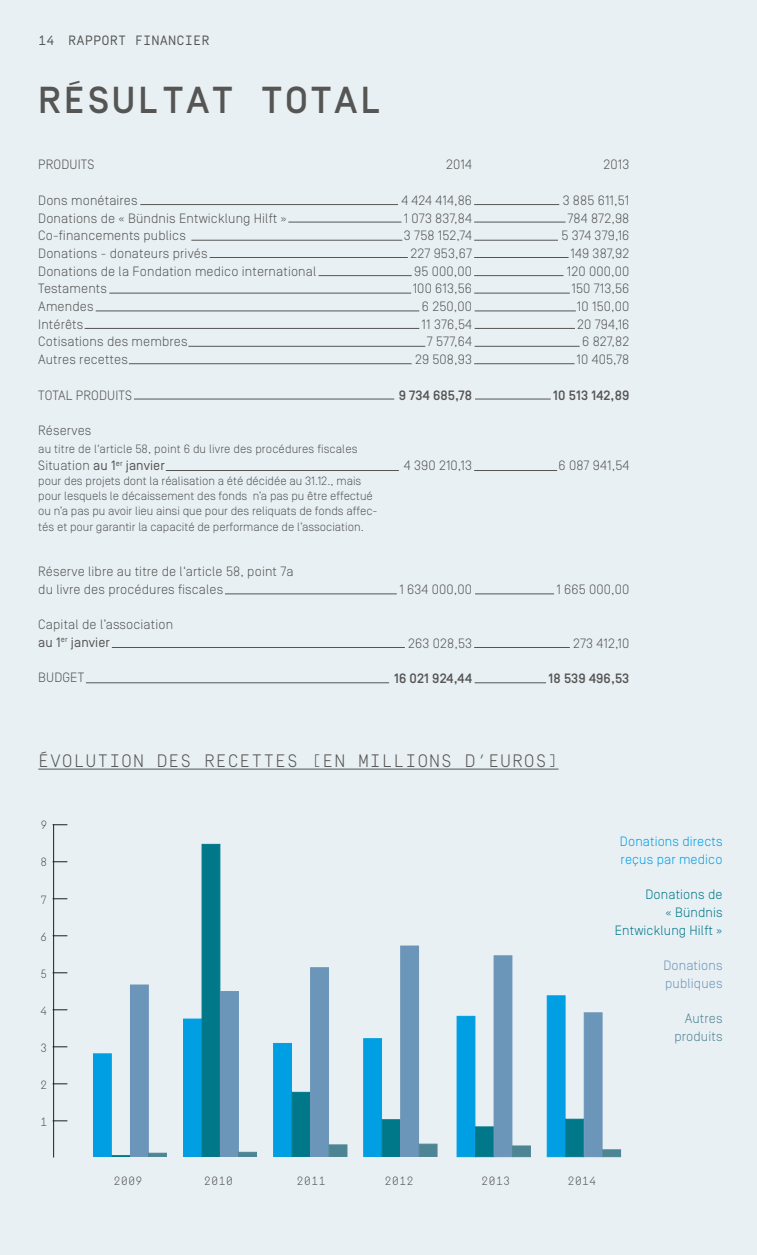
<style>
.page{position:relative;width:757px;height:1255px;background:#fff}
.page>*{position:absolute;margin:0;border:0;box-sizing:border-box;transform-origin:0 0}
.t1{font:500 37.5px "Simplon BP Mono";letter-spacing:.05em;color:#555554}
.t2{font:300 18px "Simplon BP Mono";letter-spacing:.05em;color:#555554}
.t3{font:300 13.5px/17.7px "Simplon BP";letter-spacing:.01em;color:#555554}
.t4{font:500 13.5px "Simplon BP";letter-spacing:.01em;color:#555554}
.t5{font:300 13.5px/17.7px "Simplon BP";letter-spacing:.01em;color:#00788a;text-align:right}
.t6{font:13.5px "Simplon BP Regular";letter-spacing:.01em;color:#555554}
.t7{font:300 13.5px/17.7px "Simplon BP";letter-spacing:.01em;color:#009fe3}
.t8{font:300 13.5px/17.7px "Simplon BP";letter-spacing:.01em;color:#6b95b9}
.t9{font:13.5px "Simplon BP Mono";letter-spacing:.01em;color:#555554}
.t10{font:300 13.5px/17.7px "Simplon BP";letter-spacing:.01em;color:#4e8594;text-align:right}
.t11{font:300 12px/15px "Simplon BP";color:#555554}
.t12{font:300 12px "Simplon BP Mono";color:#555554}
.s1{font-family:"Simplon BP";font-weight:300}
</style>
<div class="page">
<div style="left:0;top:0;width:757px;height:1254px;background:#e9f0f4"></div>
<hr style="left:38px;top:768px;width:520px;height:1px;background:#555554">
<hr style="left:140px;top:204px;width:258px;height:1px;background:#555554">
<hr style="left:474px;top:204px;width:85px;height:1px;background:#555554">
<hr style="left:288px;top:222px;width:113px;height:1px;background:#555554">
<hr style="left:474px;top:222px;width:92px;height:1px;background:#555554">
<hr style="left:191px;top:240px;width:211px;height:1px;background:#555554">
<hr style="left:474px;top:240px;width:84px;height:1px;background:#555554">
<hr style="left:210px;top:257px;width:198px;height:1px;background:#555554">
<hr style="left:474px;top:257px;width:94px;height:1px;background:#555554">
<hr style="left:318px;top:275px;width:94px;height:1px;background:#555554">
<hr style="left:474px;top:275px;width:89px;height:1px;background:#555554">
<hr style="left:109px;top:293px;width:302px;height:1px;background:#555554">
<hr style="left:474px;top:293px;width:96px;height:1px;background:#555554">
<hr style="left:96px;top:310px;width:323px;height:1px;background:#555554">
<hr style="left:475px;top:310px;width:101px;height:1px;background:#555554">
<hr style="left:85px;top:328px;width:334px;height:1px;background:#555554">
<hr style="left:475px;top:328px;width:100px;height:1px;background:#555554">
<hr style="left:188px;top:346px;width:237px;height:1px;background:#555554">
<hr style="left:475px;top:346px;width:105px;height:1px;background:#555554">
<hr style="left:129px;top:363px;width:283px;height:1px;background:#555554">
<hr style="left:474px;top:363px;width:100px;height:1px;background:#555554">
<hr style="left:134px;top:398px;width:260px;height:1px;background:#555554">
<hr style="left:475px;top:398px;width:76px;height:1px;background:#555554">
<hr style="left:166px;top:470px;width:233px;height:1px;background:#555554">
<hr style="left:474px;top:470px;width:83px;height:1px;background:#555554">
<hr style="left:225px;top:593px;width:172px;height:1px;background:#555554">
<hr style="left:475px;top:593px;width:79px;height:1px;background:#555554">
<hr style="left:112px;top:647px;width:293px;height:1px;background:#555554">
<hr style="left:474px;top:647px;width:96px;height:1px;background:#555554">
<hr style="left:86px;top:682px;width:303px;height:1px;background:#555554">
<hr style="left:475px;top:682px;width:71px;height:1px;background:#555554">
<hr style="left:53px;top:824px;width:1px;height:333px;background:#1d1d1b">
<svg style="left:54px;top:1120px;width:13px;height:1px"></svg>
<svg style="left:54px;top:1083px;width:13px;height:1px"></svg>
<svg style="left:54px;top:1046px;width:13px;height:1px"></svg>
<svg style="left:54px;top:1009px;width:13px;height:1px"></svg>
<svg style="left:54px;top:972px;width:13px;height:1px"></svg>
<svg style="left:54px;top:935px;width:13px;height:1px"></svg>
<svg style="left:54px;top:898px;width:13px;height:1px"></svg>
<svg style="left:54px;top:861px;width:13px;height:1px"></svg>
<svg style="left:53px;top:824px;width:14px;height:1px"></svg>
<div style="left:93px;top:1053px;width:19px;height:103px;background:#009fe3;border:1px solid #009fe3"></div>
<svg style="left:112px;top:1155px;width:18px;height:1px"></svg>
<div style="left:130px;top:984px;width:19px;height:172px;background:#6b95b9;border:1px solid #6b95b9"></div>
<svg style="left:148px;top:1152px;width:19px;height:4px"></svg>
<div style="left:183px;top:1018px;width:19px;height:138px;background:#009fe3;border:1px solid #009fe3"></div>
<div style="left:202px;top:844px;width:18px;height:312px;background:#00788a"></div>
<div style="left:220px;top:991px;width:19px;height:165px;background:#6b95b9"></div>
<svg style="left:238px;top:1151px;width:19px;height:5px"></svg>
<div style="left:273px;top:1043px;width:19px;height:113px;background:#009fe3;border:1px solid #009fe3"></div>
<div style="left:292px;top:1091px;width:18px;height:65px;background:#00788a;border:1px solid #00788a"></div>
<div style="left:310px;top:967px;width:19px;height:189px;background:#6b95b9"></div>
<div style="left:329px;top:1144px;width:18px;height:12px;background:#4e8594;border:1px solid #4e8594"></div>
<div style="left:363px;top:1038px;width:19px;height:118px;background:#009fe3;border:1px solid #009fe3"></div>
<div style="left:382px;top:1119px;width:18px;height:37px;background:#00788a;border:1px solid #00788a"></div>
<div style="left:400px;top:945px;width:19px;height:211px;background:#6b95b9;border:1px solid #6b95b9"></div>
<div style="left:419px;top:1143px;width:18px;height:13px;background:#4e8594;border:1px solid #4e8594"></div>
<div style="left:457px;top:1015px;width:18px;height:141px;background:#009fe3"></div>
<div style="left:475px;top:1126px;width:19px;height:30px;background:#00788a;border:1px solid #00788a"></div>
<div style="left:494px;top:955px;width:18px;height:201px;background:#6b95b9"></div>
<div style="left:512px;top:1145px;width:19px;height:11px;background:#4e8594;border:1px solid #4e8594"></div>
<div style="left:547px;top:995px;width:18px;height:161px;background:#009fe3;border:1px solid #009fe3"></div>
<div style="left:565px;top:1118px;width:19px;height:38px;background:#00788a;border:1px solid #00788a"></div>
<div style="left:584px;top:1012px;width:18px;height:144px;background:#6b95b9"></div>
<div style="left:602px;top:1149px;width:19px;height:7px;background:#4e8594;border:1px solid #4e8594"></div>
<p class="t9" style="left:38px;top:32px;width:173px">14 RAPPORT FINANCIER</p>
<h1 class="t1" style="left:38px;top:76px;width:345px">RéSULTAt TOTAL</h1>
<p class="t3" style="left:38px;top:156px;width:58px">PRODUITS</p>
<p class="t3" style="left:38px;top:191px;width:280px">Dons monétaires<br>Donations de « Bündnis Entwicklung Hilft »<br>Co-financements publics<br>Donations - donateurs privés<br>Donations de la Fondation medico international<br>Testaments<br>Amendes<br>Intérêts<br>Cotisations des membres<br>Autres recettes</p>
<p class="t3" style="left:38px;top:386px;width:95px">TOTAL PRODUITS</p>
<p class="t3" style="left:38px;top:421px;width:55px">Réserves</p>
<p class="t11" style="left:38px;top:441px;width:321px">au titre de l‘article 58, point 6 du livre des procédures fiscales</p>
<p class="t6" style="left:38px;top:458px;width:128px"><span class="s1">Situation</span> au 1<sup>er</sup> janvier</p>
<p class="t11" style="left:38px;top:473px;width:341px">pour des projets dont la réalisation a été décidée au 31.12., mais pour lesquels le décaissement des fonds n’a pas pu être effectué ou n’a pas pu avoir lieu ainsi que pour des reliquats de fonds affec&shy;tés et pour garantir la capacité de performance de l’association.</p>
<p class="t3" style="left:38px;top:562px;width:257px">Réserve libre au titre de l‘article 58, point 7a du livre des procédures fiscales</p>
<p class="t3" style="left:38px;top:615px;width:136px">Capital de l’association</p>
<p class="t6" style="left:38px;top:634px;width:73px">au 1<sup>er</sup> janvier</p>
<p class="t3" style="left:38px;top:668px;width:9px">budget</p>
<p class="t3" style="left:446px;top:156px;width:27px">2014</p>
<p class="t3" style="left:401px;top:191px;width:72px;text-align:right">4 424 414,86<br>1 073 837,84<br>3 758 152,74<br>227 953,67<br>95 000,00<br>100 613,56<br>6 250,00<br>11 376,54<br>7 577,64<br>29 508,93</p>
<p class="t4" style="left:399px;top:387px;width:75px">9 734 685,78</p>
<p class="t3" style="left:404px;top:456px;width:70px">4 390 210,13</p>
<p class="t3" style="left:399px;top:580px;width:74px">1 634 000,00</p>
<p class="t3" style="left:408px;top:633px;width:65px">263 028,53</p>
<p class="t4" style="left:394px;top:670px;width:79px">16 021 924,44</p>
<p class="t3" style="left:603px;top:156px;width:27px">2013</p>
<p class="t3" style="left:561px;top:191px;width:70px;text-align:right">3 885 611,51<br>784 872,98<br>5 374 379,16<br>149 387,92<br>120 000,00<br>150 713,56<br>10 150,00<br>20 794,16<br>6 827,82<br>10 405,78</p>
<p class="t4" style="left:553px;top:387px;width:78px">10 513 142,89</p>
<p class="t3" style="left:558px;top:456px;width:72px">6 087 941,54</p>
<p class="t3" style="left:556px;top:580px;width:74px">1 665 000,00</p>
<p class="t3" style="left:573px;top:633px;width:58px">273 412,10</p>
<p class="t4" style="left:548px;top:670px;width:82px">18 539 496,53</p>
<h2 class="t2" style="left:38px;top:749px;width:522px">ÉVOLUTION DES RECETTES [EN MILLIONS D‘EUROS]</h2>
<p class="t12" style="left:40px;top:817px;width:9px">9</p>
<p class="t12" style="left:40px;top:854px;width:9px">8</p>
<p class="t12" style="left:40px;top:891px;width:9px">7</p>
<p class="t12" style="left:40px;top:928px;width:9px">6</p>
<p class="t12" style="left:40px;top:965px;width:9px">5</p>
<p class="t12" style="left:40px;top:1002px;width:9px">4</p>
<p class="t12" style="left:40px;top:1039px;width:9px">3</p>
<p class="t12" style="left:40px;top:1076px;width:9px">2</p>
<p class="t12" style="left:40px;top:1113px;width:9px">1</p>
<p class="t7" style="left:620px;top:832px;width:104px">Donations directs reçus par medico</p>
<p class="t5" style="left:615px;top:885px;width:109px">Donations de<br>« Bündnis<br>Entwicklung Hilft »</p>
<p class="t8" style="left:663px;top:956px;width:61px">Donations publiques</p>
<p class="t10" style="left:674px;top:1009px;width:50px">Autres produits</p>
<p class="t12" style="left:113px;top:1172px;width:31px">2009</p>
<p class="t12" style="left:204px;top:1172px;width:31px">2010</p>
<p class="t12" style="left:297px;top:1172px;width:31px">2011</p>
<p class="t12" style="left:385px;top:1172px;width:31px">2012</p>
<p class="t12" style="left:481px;top:1172px;width:31px">2013</p>
<p class="t12" style="left:567px;top:1172px;width:31px">2014</p>
</div>
